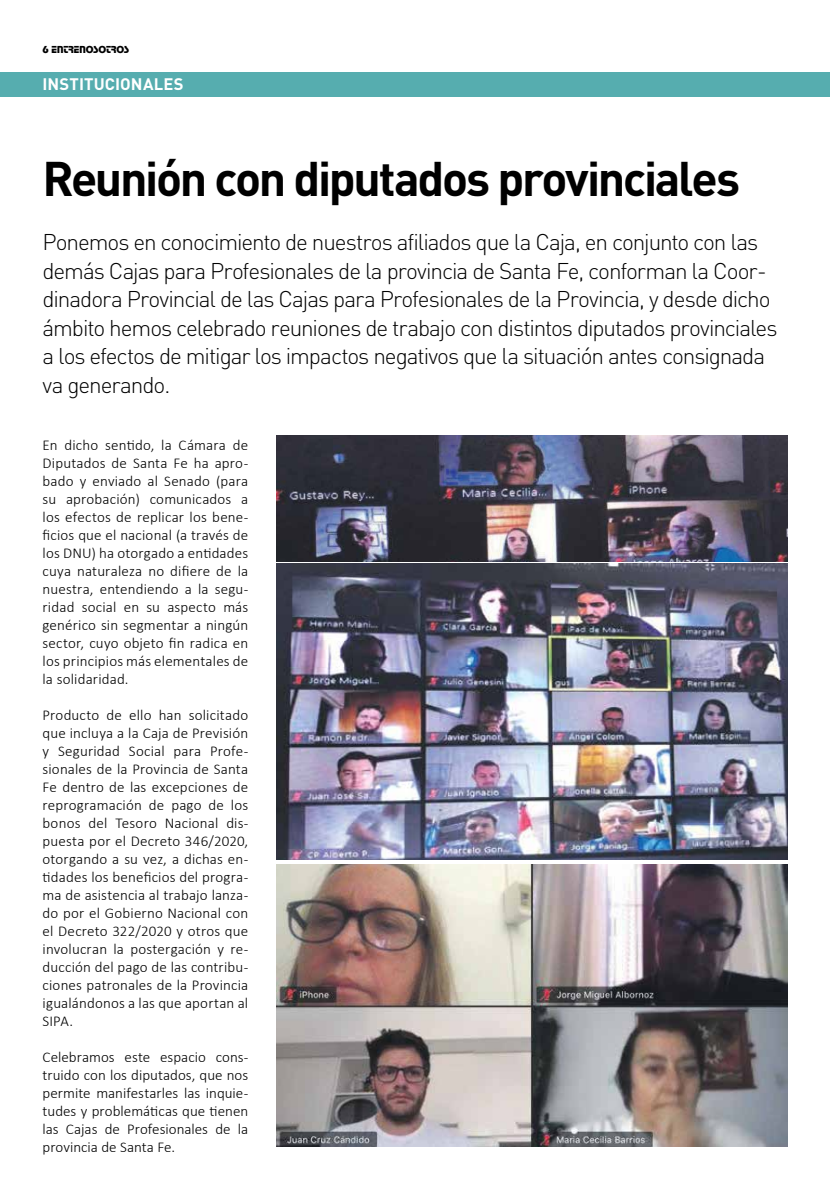
<style>
.page{position:relative;width:830px;height:1191px;background:#fff}
.page>*{position:absolute;margin:0;border:0;box-sizing:border-box;transform-origin:0 0}
.t1{font:700 48px "DIN Pro";letter-spacing:-.05em;color:#000}
.t2{font:300 22.5px/28.5px "DIN Pro";letter-spacing:-.045em;color:#000}
.t3{font:700 16.5px "DIN Pro";letter-spacing:.005em;color:#fff}
.t4{font:300 15px/18px "Calibri";letter-spacing:.01em;color:#000;text-align:justify}
.t5{font:10.5px "Stop D";color:#000}
</style>
<div class="page">
<div style="left:0;top:72px;width:829px;height:25px;background:#56adaf"></div>
<img style="left:276px;top:864px;width:511px;height:282px">
<img style="left:276px;top:563px;width:511px;height:296px">
<img style="left:276px;top:435px;width:511px;height:126px">
<p class="t5" style="left:43px;top:43px;width:88px">6 ENTRENOSOTROS</p>
<p class="t3" style="left:43px;top:71px;width:142px">INSTITUCIONALES</p>
<h1 class="t1" style="left:43px;top:139px;width:698px">Reunión con diputados provinciales</h1>
<p class="t2" style="left:43px;top:226px;width:736px">Ponemos en conocimiento de nuestros afiliados que la Caja, en conjunto con las demás Cajas para Profesionales de la provincia de Santa Fe, conforman la Coor&shy;dinadora Provincial de las Cajas para Profesionales de la Provincia, y desde dicho ámbito hemos celebrado reuniones de trabajo con distintos diputados provinciales a los efectos de mitigar los impactos negativos que la situación antes consignada va generando.</p>
<p class="t4" style="left:43px;top:436px;width:207px">En dicho sentido, la Cámara de Diputados de Santa Fe ha apro&shy;bado y enviado al Senado (para su aprobación) comunicados a los efectos de replicar los bene&shy;ficios que el nacional (a través de los DNU) ha otorgado a entidades cuya naturaleza no difiere de la nuestra, entendiendo a la segu&shy;ridad social en su aspecto más genérico sin segmentar a ningún sector, cuyo objeto fin radica en los principios más elementales de la solidaridad.</p>
<p class="t4" style="left:43px;top:706px;width:207px">Producto de ello han solicitado que incluya a la Caja de Previsión y Seguridad Social para Profe&shy;sionales de la Provincia de Santa Fe dentro de las excepciones de reprogramación de pago de los bonos del Tesoro Nacional dis&shy;puesta por el Decreto 346/2020, otorgando a su vez, a dichas en&shy;tidades los beneficios del progra&shy;ma de asistencia al trabajo lanza&shy;do por el Gobierno Nacional con el Decreto 322/2020 y otros que involucran la postergación y re&shy;ducción del pago de las contribu&shy;ciones patronales de la Provincia igualándonos a las que aportan al SIPA.</p>
<p class="t4" style="left:43px;top:1048px;width:207px">Celebramos este espacio cons&shy;truido con los diputados, que nos permite manifestarles las inquie&shy;tudes y problemáticas que tienen las Cajas de Profesionales de la provincia de Santa Fe.</p>
</div>
